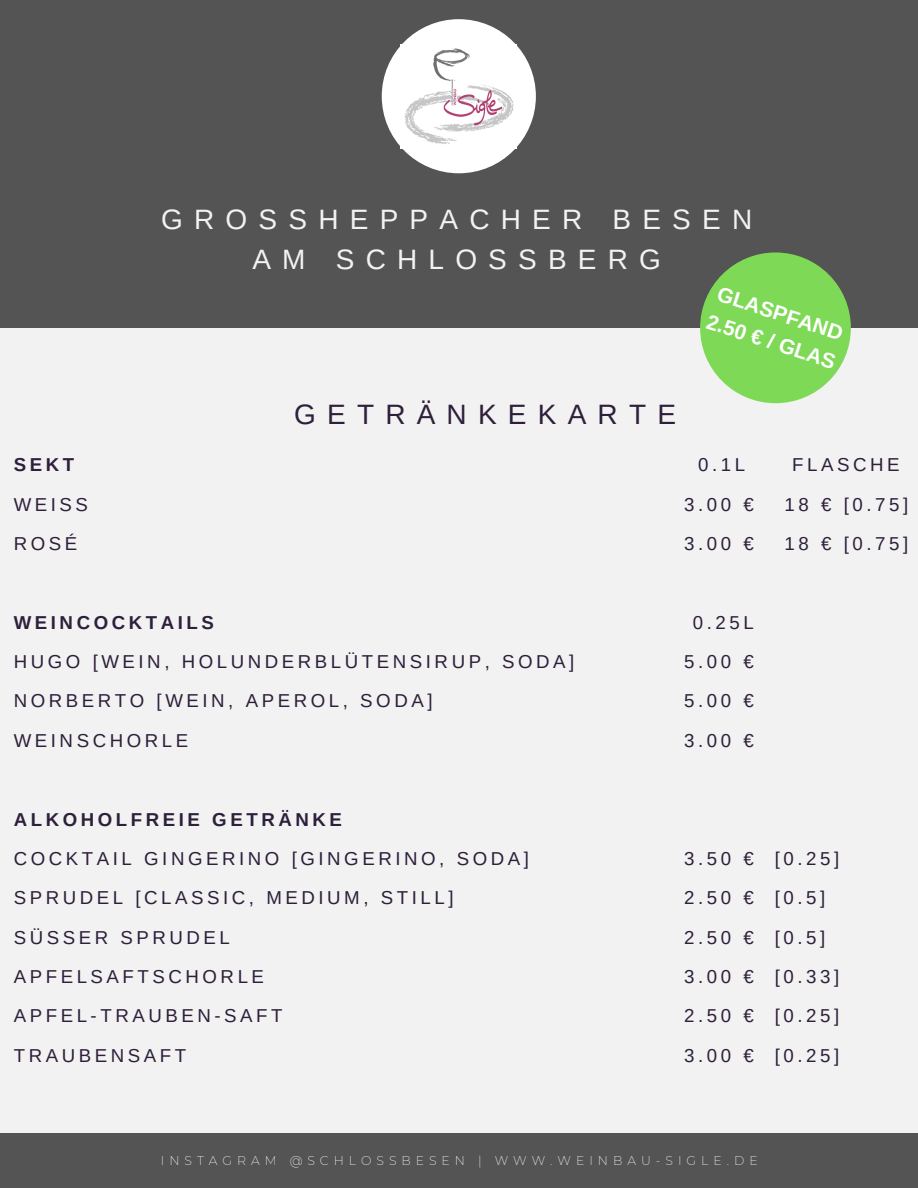
<style>
.page{position:relative;width:918px;height:1188px;background:#f2f2f2}
.page>*{position:absolute;margin:0;border:0;box-sizing:border-box;transform-origin:0 0}
.t1{font:28.05px/40.5px "Arimo";letter-spacing:.4em;color:#f2f2f2;text-align:center}
.t2{font:28.05px "Arimo";letter-spacing:.4em;color:#2e1f3b}
.t3{font:700 21px/29.2px "Arimo";color:#fff}
.t4{font:18.75px/39.3px "Arimo";letter-spacing:.19em;color:#2e1f3b;text-align:justify}
.t5{font:700 18.75px "Arimo";letter-spacing:.19em;color:#2e1f3b}
.t6{font:200 12.45px "Montserrat";letter-spacing:.4em;color:#fff}
</style>
<div class="page">
<div style="left:0;top:0;width:918px;height:328px;background:#545454"></div>
<div style="left:0;top:1134px;width:918px;height:54px;background:#545454"></div>
<div style="left:382px;top:19px;width:154px;height:154px;background:#fff;border-radius:50%"></div>
<img style="left:401px;top:48px;width:116px;height:100px">
<div style="left:700px;top:252px;width:151px;height:151px;background:#7ed957;border-radius:50%"></div>
<p class="t1" style="left:161px;top:199px;width:593px">GROSSHEPPACHER BESEN<br>AM SCHLOSSBERG</p>
<p class="t5" style="left:14px;top:454px;width:62px">SEKT</p>
<p class="t4" style="left:14px;top:484px;width:76px">WEISS</p>
<p class="t4" style="left:14px;top:524px;width:65px">ROSÉ</p>
<p class="t2" style="left:294px;top:398px;width:383px">GETRÄNKEKARTE</p>
<p class="t3" style="left:721px;top:279px;width:136px;rotate:18deg">GLASPFAND<br>2.50 € / GLAS</p>
<p class="t4" style="left:698px;top:445px;width:48px">0.1L</p>
<p class="t4" style="left:684px;top:484px;width:71px">3.00 €</p>
<p class="t4" style="left:684px;top:524px;width:71px">3.00 €</p>
<p class="t4" style="left:792px;top:445px;width:109px">FLASCHE</p>
<p class="t4" style="left:785px;top:484px;width:125px">18 € [0.75]</p>
<p class="t4" style="left:785px;top:524px;width:125px">18 € [0.75]</p>
<p class="t5" style="left:14px;top:612px;width:202px">WEINCOCKTAILS</p>
<p class="t4" style="left:14px;top:642px;width:562px">HUGO [WEIN, HOLUNDERBLÜTENSIRUP, SODA]</p>
<p class="t4" style="left:14px;top:681px;width:420px">NORBERTO [WEIN, APEROL, SODA]</p>
<p class="t4" style="left:14px;top:721px;width:176px">WEINSCHORLE</p>
<p class="t4" style="left:693px;top:603px;width:62px">0.25L</p>
<p class="t4" style="left:684px;top:642px;width:71px">5.00 €</p>
<p class="t4" style="left:684px;top:681px;width:71px">5.00 €</p>
<p class="t4" style="left:684px;top:721px;width:71px">3.00 €</p>
<p class="t5" style="left:14px;top:809px;width:330px">ALKOHOLFREIE GETRÄNKE</p>
<p class="t4" style="left:14px;top:839px;width:517px">COCKTAIL GINGERINO [GINGERINO, SODA]</p>
<p class="t4" style="left:14px;top:878px;width:441px">SPRUDEL [CLASSIC, MEDIUM, STILL]</p>
<p class="t4" style="left:14px;top:918px;width:218px">SÜSSER SPRUDEL</p>
<p class="t4" style="left:14px;top:957px;width:252px">APFELSAFTSCHORLE</p>
<p class="t4" style="left:14px;top:996px;width:270px">APFEL-TRAUBEN-SAFT</p>
<p class="t4" style="left:14px;top:1036px;width:174px">TRAUBENSAFT</p>
<p class="t4" style="left:684px;top:839px;width:71px">3.50 € 2.50 € 2.50 €</p>
<p class="t4" style="left:684px;top:957px;width:71px">3.00 €</p>
<p class="t4" style="left:684px;top:996px;width:71px">2.50 €</p>
<p class="t4" style="left:684px;top:1036px;width:71px">3.00 €</p>
<p class="t4" style="left:775px;top:839px;width:66px">[0.25]</p>
<p class="t4" style="left:775px;top:878px;width:52px">[0.5]</p>
<p class="t4" style="left:775px;top:918px;width:52px">[0.5]</p>
<p class="t4" style="left:775px;top:957px;width:66px">[0.33]</p>
<p class="t4" style="left:775px;top:996px;width:66px">[0.25]</p>
<p class="t4" style="left:775px;top:1036px;width:66px">[0.25]</p>
<p class="t6" style="left:161px;top:1153px;width:598px">INSTAGRAM @SCHLOSSBESEN | WWW.WEINBAU-SIGLE.DE</p>
</div>
